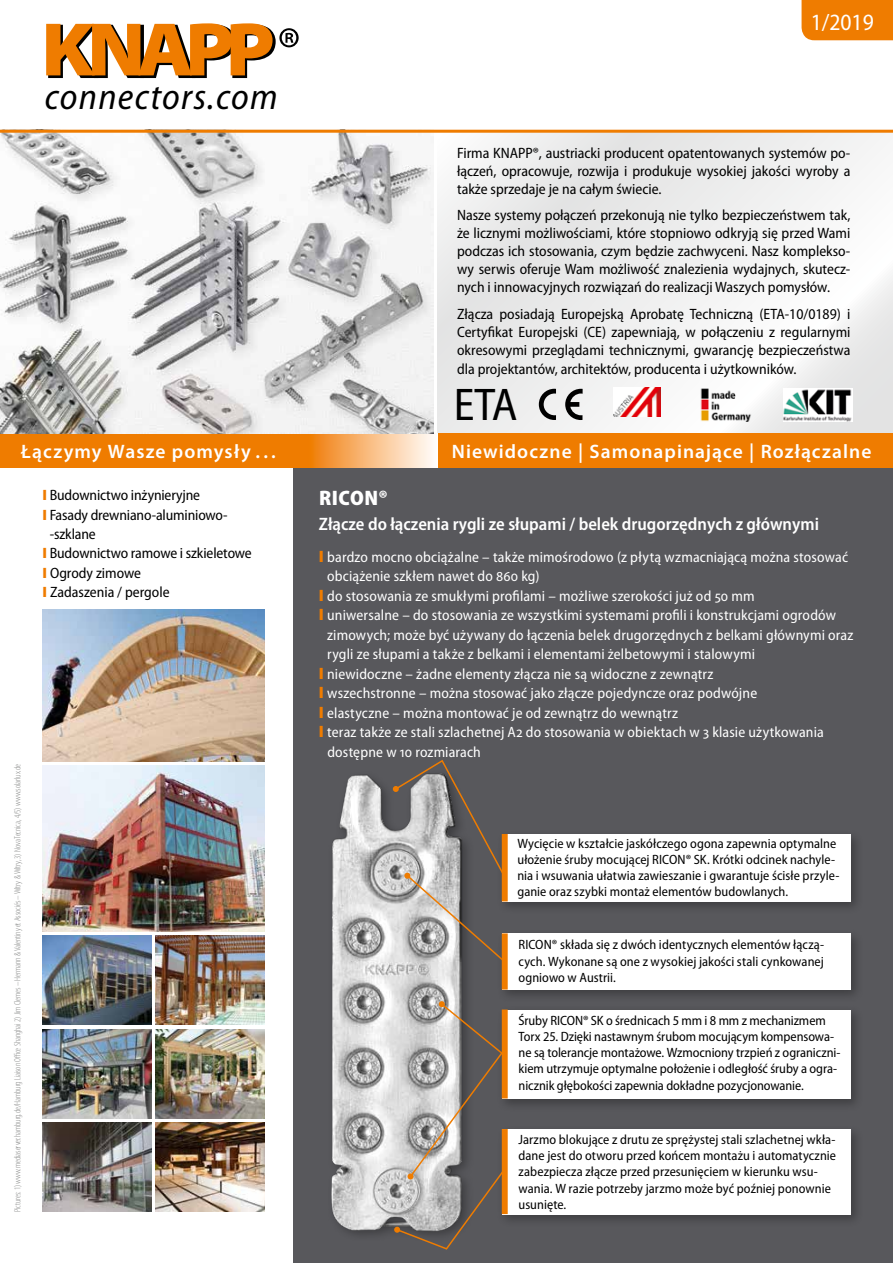
<style>
.page{position:relative;width:893px;height:1263px;background:#fff}
.page>*{position:absolute;margin:0;border:0;box-sizing:border-box;transform-origin:0 0}
.t1{font:semi-condensed 46.05px "Myriad Pro";color:#000}
.t2{font:italic semi-condensed 37.05px "Myriad Pro";letter-spacing:.035em;color:#000}
.t3{font:semi-condensed 23.4px "Myriad Pro";color:#fff}
.t4{font:900 semi-condensed 21px "Myriad Pro";letter-spacing:.02em;color:#fff}
.t5{font:600 19.5px "Myriad Pro";letter-spacing:.055em;color:#fff}
.t6{font:600 semi-condensed 18px "Myriad Pro";color:#fff}
.t7{font:semi-condensed 15px/18px "Myriad Pro";color:#000;text-align:justify}
.t8{font:semi-condensed 15px "Myriad Pro";letter-spacing:.01em;color:#fff}
.t9{font:semi-condensed 13.5px/16.2px "Myriad Pro";color:#000}
.t10{font:300 condensed 9px "Myriad Pro";letter-spacing:-.01em;color:#868786}
.s1{font-weight:900;font-stretch:normal;color:#ef7c00}
.s2{font-weight:900;font-stretch:normal;font-size:16.5px;color:#ef7c00}
</style>
<div class="page">
<div style="left:293px;top:459px;width:600px;height:804px;background:#58585c"></div>
<svg style="left:438px;top:133px;width:455px;height:301px"></svg>
<div style="left:0;top:434px;width:893px;height:34px;background:#ef7c00"></div>
<div style="left:306px;top:434px;width:132px;height:34px;background:linear-gradient(to right,#f17c05,#fff)"></div>
<img style="left:0;top:133px;width:434px;height:301px">
<img style="left:331px;top:774px;width:133px;height:461px">
<img style="left:156px;top:1123px;width:108px;height:89px">
<img style="left:43px;top:765px;width:221px;height:166px">
<img style="left:43px;top:1029px;width:108px;height:89px">
<img style="left:156px;top:1029px;width:108px;height:89px">
<img style="left:156px;top:935px;width:108px;height:90px">
<img style="left:43px;top:1123px;width:108px;height:89px">
<img style="left:43px;top:935px;width:108px;height:90px">
<img style="left:43px;top:609px;width:221px;height:152px">
<img style="left:613px;top:388px;width:47px;height:28px">
<img style="left:783px;top:388px;width:69px;height:33px">
<img style="left:698px;top:388px;width:55px;height:33px">
<hr style="left:0;top:130px;width:893px;height:3px;background:#ef7c00">
<div style="left:801px;top:0;width:92px;height:40px;background:#ef7c00"></div>
<div style="left:497px;top:1124px;width:367px;height:103px;background:#000;opacity:.3"></div>
<div style="left:502px;top:1129px;width:348px;height:85px;background:#fff"></div>
<div style="left:502px;top:1129px;width:6px;height:85px;background:#f3a047"></div>
<div style="left:497px;top:829px;width:367px;height:86px;background:#000;opacity:.3"></div>
<div style="left:502px;top:834px;width:348px;height:67px;background:#fff"></div>
<div style="left:502px;top:834px;width:6px;height:67px;background:#ef7c00"></div>
<svg style="left:393px;top:760px;width:113px;height:203px"></svg>
<div style="left:497px;top:1005px;width:367px;height:107px;background:#000;opacity:.3"></div>
<div style="left:502px;top:1009px;width:348px;height:89px;background:#fff"></div>
<div style="left:502px;top:1009px;width:6px;height:89px;background:#f3a047"></div>
<div style="left:497px;top:929px;width:367px;height:74px;background:#000;opacity:.3"></div>
<div style="left:502px;top:933px;width:348px;height:56px;background:#fff"></div>
<div style="left:502px;top:933px;width:6px;height:56px;background:#ef7c00"></div>
<svg style="left:394px;top:1001px;width:113px;height:249px"></svg>
<svg style="left:46px;top:23px;width:253px;height:55px"></svg>
<svg style="left:565px;top:389px;width:18px;height:31px"></svg>
<svg style="left:539px;top:389px;width:17px;height:31px"></svg>
<h2 class="t2" style="left:45px;top:76px;width:234px">connectors.com</h2>
<h3 class="t3" style="left:811px;top:10px;width:65px">1/2019</h3>
<p class="t7" style="left:457px;top:144px;width:395px">Firma KNAPP®, austriacki producent opatentowanych systemów po&shy;łączeń, opracowuje, rozwija i produkuje wysokiej jakości wyroby a także sprzedaje je na całym świecie.</p>
<p class="t7" style="left:457px;top:207px;width:395px">Nasze systemy połączeń przekonują nie tylko bezpieczeństwem tak, że licznymi możliwościami, które stopniowo odkryją się przed Wami podczas ich stosowania, czym będzie zachwyceni. Nasz komplekso&shy;wy serwis oferuje Wam możliwość znalezienia wydajnych, skutecz&shy;nych i innowacyjnych rozwiązań do realizacji Waszych pomysłów.</p>
<p class="t7" style="left:457px;top:305px;width:395px">Złącza posiadają Europejską Aprobatę Techniczną (ETA-10/0189) i Certyfikat Europejski (CE) zapewniają, w połączeniu z regularnymi okresowymi przeglądami technicznymi, gwarancję bezpieczeństwa dla projektantów, architektów, producenta i użytkowników.</p>
<h1 class="t1" style="left:454px;top:380px;width:65px">ETA</h1>
<h3 class="t5" style="left:21px;top:441px;width:256px">Łączymy Wasze pomysły ...</h3>
<h3 class="t5" style="left:452px;top:441px;width:421px">Niewidoczne | Samonapinające | Rozłączalne</h3>
<p class="t7" style="left:43px;top:487px;width:159px"><span class="s1">I</span> Budownictwo inżynieryjne</p>
<p class="t7" style="left:43px;top:506px;width:187px"><span class="s1">I</span> Fasady drewniano-aluminiowo-</p>
<p class="t7" style="left:50px;top:525px;width:48px">-szklane</p>
<p class="t7" style="left:43px;top:544px;width:211px"><span class="s1">I</span> Budownictwo ramowe i szkieletowe</p>
<p class="t7" style="left:43px;top:564px;width:100px"><span class="s1">I</span> Ogrody zimowe</p>
<p class="t7" style="left:43px;top:583px;width:129px"><span class="s1">I</span> Zadaszenia / pergole</p>
<p class="t10" style="left:13px;top:1212px;width:449px;rotate:-90deg">Pictures: 1) www.mediaserver.hamburg.de/Hamburg Liaison Office Shanghai 2) Jim Clemes – Hermann &amp; Valentiny et Associés – Witry &amp; Witry, 3) Nova Tecnica, 4/5) www.solarlux.de</p>
<h3 class="t4" style="left:319px;top:486px;width:70px">RICON®</h3>
<p class="t6" style="left:319px;top:514px;width:502px">Złącze do łączenia rygli ze słupami / belek drugorzędnych z głównymi</p>
<p class="t8" style="left:319px;top:548px;width:531px"><span class="s2">I</span> bardzo mocno obciążalne – także mimośrodowo (z płytą wzmacniającą można stosować</p>
<p class="t8" style="left:327px;top:568px;width:214px">obciążenie szkłem nawet do 860 kg)</p>
<p class="t8" style="left:319px;top:587px;width:437px"><span class="s2">I</span> do stosowania ze smukłymi profilami – możliwe szerokości już od 50 mm</p>
<p class="t8" style="left:319px;top:607px;width:519px"><span class="s2">I</span> uniwersalne – do stosowania ze wszystkimi systemami profili i konstrukcjami ogrodów</p>
<p class="t8" style="left:327px;top:626px;width:528px">zimowych; może być używany do łączenia belek drugorzędnych z belkami głównymi oraz</p>
<p class="t8" style="left:327px;top:646px;width:429px">rygli ze słupami a także z belkami i elementami żelbetowymi i stalowymi</p>
<p class="t8" style="left:319px;top:665px;width:396px"><span class="s2">I</span> niewidoczne – żadne elementy złącza nie są widoczne z zewnątrz</p>
<p class="t8" style="left:319px;top:685px;width:440px"><span class="s2">I</span> wszechstronne – można stosować jako złącze pojedyncze oraz podwójne</p>
<p class="t8" style="left:319px;top:704px;width:361px"><span class="s2">I</span> elastyczne – można montować je od zewnątrz do wewnątrz</p>
<p class="t8" style="left:319px;top:724px;width:506px"><span class="s2">I</span> teraz także ze stali szlachetnej A2 do stosowania w obiektach w 3 klasie użytkowania</p>
<p class="t8" style="left:327px;top:743px;width:155px">dostępne w 10 rozmiarach</p>
<p class="t9" style="left:517px;top:835px;width:324px">Wycięcie w kształcie jaskółczego ogona zapewnia optymalne ułożenie śruby mocującej RICON® SK. Krótki odcinek nachyle&shy;nia i wsuwania ułatwia zawieszanie i gwarantuje ścisłe przyle&shy;ganie oraz szybki montaż elementów budowlanych.</p>
<p class="t9" style="left:519px;top:937px;width:307px;text-align:justify">RICON® składa się z dwóch identycznych elementów łączą&shy;cych. Wykonane są one z wysokiej jakości stali cynkowanej ogniowo w Austrii.</p>
<p class="t9" style="left:519px;top:1012px;width:323px">Śruby RICON® SK o średnicach 5 mm i 8 mm z mechanizmem Torx 25. Dzięki nastawnym śrubom mocującym kompensowa&shy;ne są tolerancje montażowe. Wzmocniony trzpień z ograniczni&shy;kiem utrzymuje optymalne położenie i odległość śruby a ogra&shy;nicznik głębokości zapewnia dokładne pozycjonowanie.</p>
<p class="t9" style="left:519px;top:1132px;width:319px">Jarzmo blokujące z drutu ze sprężystej stali szlachetnej wkła&shy;dane jest do otworu przed końcem montażu i automatycznie zabezpiecza złącze przed przesunięciem w kierunku wsu&shy;wania. W razie potrzeby jarzmo może być poźniej ponownie usunięte.</p>
</div>
